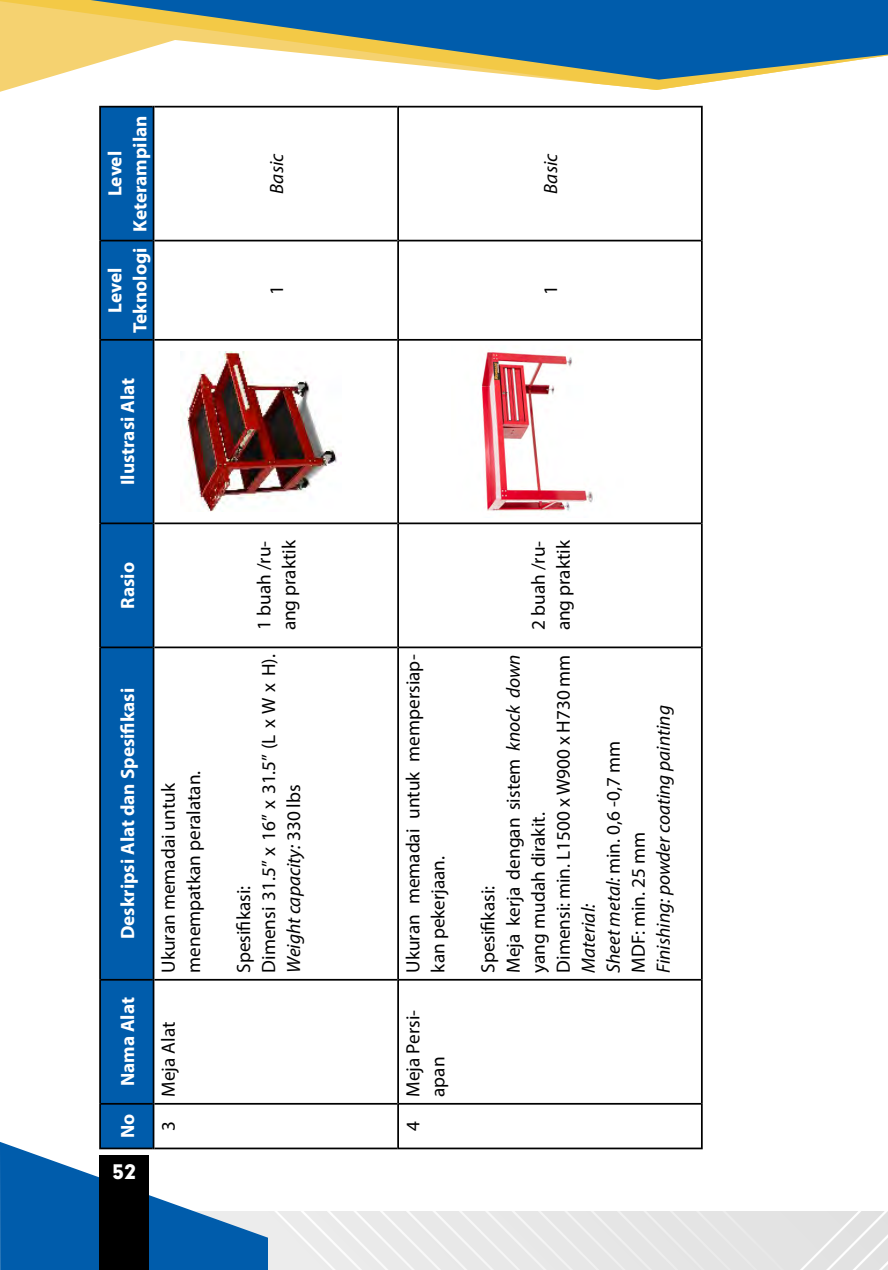
<style>
.page{position:relative;width:888px;height:1270px;background:#fff}
.page>*{position:absolute;margin:0;border:0;box-sizing:border-box;transform-origin:0 0}
.t1{font:19.25px/25px "Myriad Pro";color:#000}
.t2{font:700 19.25px/25px "Myriad Pro";color:#fff;text-align:center}
.t3{font:italic 19.25px "Myriad Pro";color:#000}
.t4{font:900 19.25px "Geometrix";color:#fff}
.s1{font-style:italic}
</style>
<div class="page">
<div style="left:268px;top:1211px;width:620px;height:59px;background:#e8e8e8"></div>
<svg style="left:0;top:1142px;width:268px;height:128px"></svg>
<svg style="left:0;top:0;width:723px;height:90px"></svg>
<svg style="left:91px;top:0;width:797px;height:80px;fill:#005cab"></svg>
<div style="left:99px;top:1156px;width:50px;height:114px;background:#000"></div>
<div style="left:99px;top:109px;width:749px;height:1037px;background:#fff"></div>
<div style="left:101px;top:108px;width:52px;height:1040px;background:#005cab"></div>
<hr style="left:154px;top:1148px;width:243px;height:1px;background:#000">
<hr style="left:154px;top:1103px;width:243px;height:2px;background:#000">
<hr style="left:154px;top:979px;width:243px;height:2px;background:#000">
<hr style="left:154px;top:646px;width:243px;height:2px;background:#000">
<hr style="left:154px;top:522px;width:243px;height:2px;background:#000">
<hr style="left:154px;top:339px;width:243px;height:2px;background:#000">
<hr style="left:154px;top:240px;width:243px;height:1px;background:#000">
<hr style="left:154px;top:106px;width:243px;height:2px;background:#000">
<hr style="left:397px;top:1104px;width:2px;height:45px;background:#000">
<hr style="left:399px;top:1148px;width:302px;height:1px;background:#000">
<hr style="left:397px;top:980px;width:2px;height:124px;background:#000">
<hr style="left:399px;top:1103px;width:302px;height:2px;background:#000">
<hr style="left:397px;top:647px;width:2px;height:333px;background:#000">
<hr style="left:399px;top:979px;width:302px;height:2px;background:#000">
<hr style="left:397px;top:523px;width:2px;height:124px;background:#000">
<hr style="left:399px;top:646px;width:302px;height:2px;background:#000">
<hr style="left:397px;top:340px;width:2px;height:183px;background:#000">
<hr style="left:399px;top:522px;width:302px;height:2px;background:#000">
<hr style="left:397px;top:241px;width:2px;height:99px;background:#000">
<hr style="left:399px;top:339px;width:302px;height:2px;background:#000">
<hr style="left:397px;top:106px;width:2px;height:135px;background:#000">
<hr style="left:399px;top:240px;width:302px;height:1px;background:#000">
<hr style="left:399px;top:106px;width:302px;height:2px;background:#000">
<hr style="left:701px;top:1104px;width:2px;height:45px;background:#000">
<hr style="left:701px;top:980px;width:2px;height:124px;background:#000">
<hr style="left:701px;top:647px;width:2px;height:333px;background:#000">
<hr style="left:701px;top:523px;width:2px;height:124px;background:#000">
<hr style="left:701px;top:340px;width:2px;height:183px;background:#000">
<hr style="left:701px;top:241px;width:2px;height:99px;background:#000">
<hr style="left:701px;top:106px;width:2px;height:135px;background:#000">
<hr style="left:99px;top:1104px;width:2px;height:45px;background:#000">
<hr style="left:101px;top:1148px;width:52px;height:1px;background:#000">
<hr style="left:99px;top:980px;width:2px;height:124px;background:#000">
<hr style="left:101px;top:1103px;width:52px;height:2px;background:#000">
<hr style="left:99px;top:647px;width:2px;height:333px;background:#000">
<hr style="left:101px;top:979px;width:52px;height:2px;background:#000">
<hr style="left:99px;top:523px;width:2px;height:124px;background:#000">
<hr style="left:101px;top:646px;width:52px;height:2px;background:#000">
<hr style="left:99px;top:340px;width:2px;height:183px;background:#000">
<hr style="left:101px;top:522px;width:52px;height:2px;background:#000">
<hr style="left:99px;top:241px;width:2px;height:99px;background:#000">
<hr style="left:101px;top:339px;width:52px;height:2px;background:#000">
<hr style="left:99px;top:106px;width:2px;height:135px;background:#000">
<hr style="left:101px;top:240px;width:52px;height:1px;background:#000">
<hr style="left:101px;top:106px;width:52px;height:2px;background:#000">
<hr style="left:153px;top:1104px;width:1px;height:45px;background:#000">
<hr style="left:153px;top:980px;width:1px;height:124px;background:#000">
<hr style="left:153px;top:647px;width:1px;height:333px;background:#000">
<hr style="left:153px;top:523px;width:1px;height:124px;background:#000">
<hr style="left:153px;top:340px;width:1px;height:183px;background:#000">
<hr style="left:153px;top:241px;width:1px;height:99px;background:#000">
<hr style="left:153px;top:106px;width:1px;height:135px;background:#000">
<img style="left:181px;top:351px;width:158px;height:161px">
<img style="left:481px;top:350px;width:112px;height:161px">
<p class="t2" style="left:102px;top:232px;width:118px;rotate:-90deg">Level<br>Keterampilan</p>
<p class="t2" style="left:102px;top:333px;width:87px;rotate:-90deg">Level<br>Teknologi</p>
<p class="t2" style="left:114px;top:485px;width:109px;rotate:-90deg">Ilustrasi Alat</p>
<p class="t2" style="left:114px;top:609px;width:48px;rotate:-90deg">Rasio</p>
<p class="t2" style="left:114px;top:939px;width:253px;rotate:-90deg">Deskripsi Alat dan Spesifikasi</p>
<p class="t2" style="left:114px;top:1086px;width:90px;rotate:-90deg">Nama Alat</p>
<p class="t2" style="left:114px;top:1138px;width:26px;rotate:-90deg">No</p>
<p class="t4" style="left:112px;top:1159px;width:25px">52</p>
<p class="t1" style="left:156px;top:973px;width:204px;rotate:-90deg">Ukuran memadai untuk menempatkan peralatan.</p>
<p class="t1" style="left:156px;top:1097px;width:77px;rotate:-90deg">Meja Alat</p>
<p class="t1" style="left:156px;top:1131px;width:11px;rotate:-90deg">3</p>
<p class="t3" style="left:265px;top:194px;width:41px;rotate:-90deg">Basic</p>
<p class="t1" style="left:264px;top:295px;width:11px;rotate:-90deg">1</p>
<p class="t1" style="left:251px;top:630px;width:92px;rotate:-90deg">1 buah /ru&shy;ang praktik</p>
<p class="t1" style="left:231px;top:973px;width:320px;rotate:-90deg">Spesifikasi:<br>Dimensi 31.5” x 16” x 31.5” (L x W x H).<br><span class="s1">Weight capacity:</span> 330 lbs</p>
<p class="t3" style="left:539px;top:194px;width:41px;rotate:-90deg">Basic</p>
<p class="t1" style="left:538px;top:295px;width:11px;rotate:-90deg">1</p>
<p class="t1" style="left:525px;top:630px;width:92px;rotate:-90deg">2 buah /ru&shy;ang praktik</p>
<p class="t1" style="left:400px;top:973px;width:320px;rotate:-90deg">Ukuran memadai untuk mempersiap&shy;kan pekerjaan.</p>
<p class="t1" style="left:475px;top:973px;width:320px;rotate:-90deg">Spesifikasi:<br>Meja kerja dengan sistem <span class="s1">knock down </span>yang mudah dirakit.<br>Dimensi: min. L1500 x W900 x H730 mm</p>
<p class="t1" style="left:575px;top:973px;width:233px;rotate:-90deg"><span class="s1">Material:<br>Sheet metal:</span> min. 0,6 -0,7 mm<br>MDF: min. 25 mm</p>
<p class="t3" style="left:651px;top:973px;width:269px;rotate:-90deg">Finishing: powder coating painting</p>
<p class="t1" style="left:400px;top:1097px;width:89px;rotate:-90deg">Meja Persi&shy;apan</p>
<p class="t1" style="left:400px;top:1131px;width:11px;rotate:-90deg">4</p>
</div>
